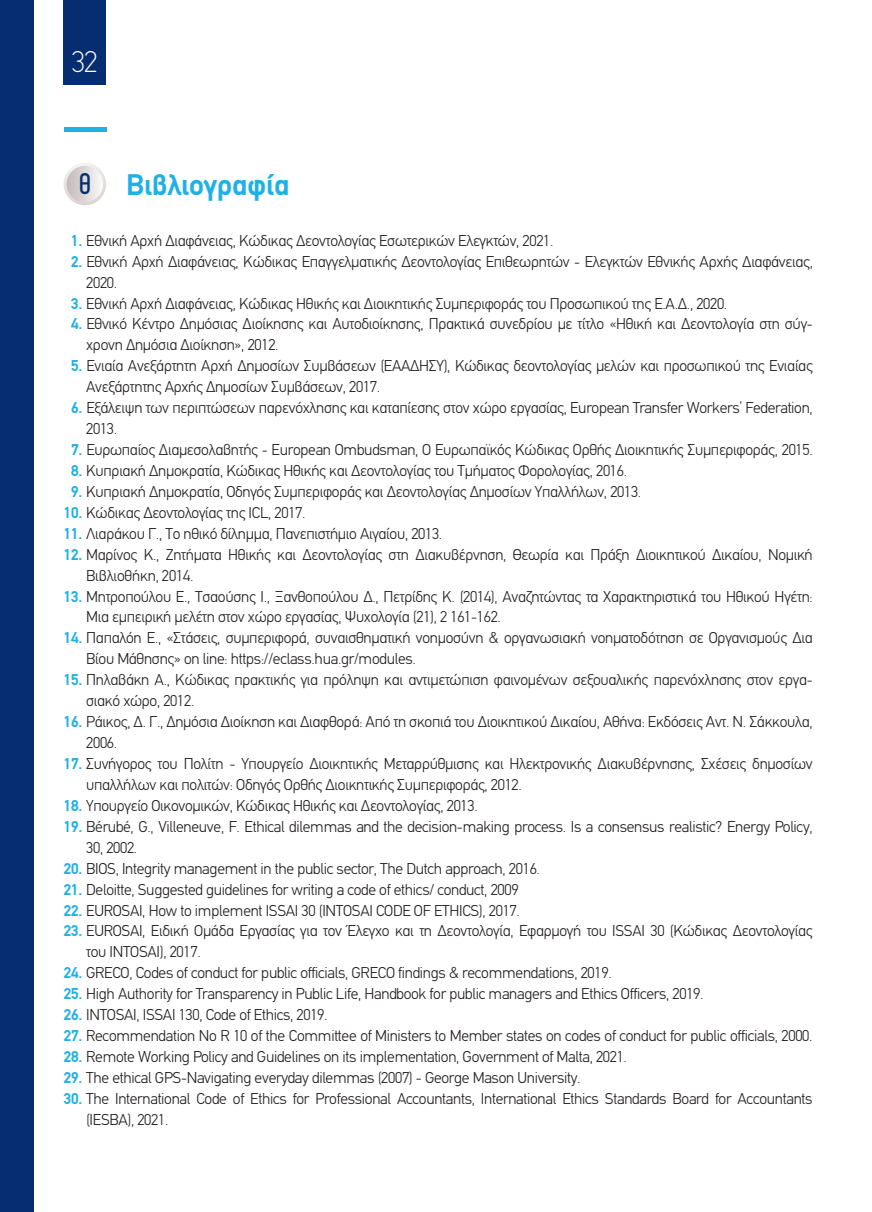
<style>
.page{position:relative;width:872px;height:1212px;background:#fff}
.page>*{position:absolute;margin:0;border:0;box-sizing:border-box;transform-origin:0 0}
.t1{font:700 30px "PF Din Text";color:#1fb0e6}
.t2{font:100 30px "PF Din Text";color:#fff}
.t3{font:300 15.75px/21px "PF Din Text";letter-spacing:-.02em;color:#231f20}
.s1{font-family:"PF Din Text Compressed";font-weight:400;color:#052d6f}
.s2{font-weight:700;color:#1fb0e6}
</style>
<div class="page">
<div style="left:63px;top:0;width:43px;height:85px;background:#052d6f"></div>
<div style="left:0;top:0;width:34px;height:1212px;background:#052d6f"></div>
<div style="left:64px;top:163px;width:42px;height:42px;background:linear-gradient(to bottom,#f0eeee,#dad3d1);border-radius:50%"></div>
<div style="left:67px;top:166px;width:36px;height:36px;background:linear-gradient(to right,#c2b9b9,#f8f8f7);border-radius:18px"></div>
<hr style="left:64px;top:128px;width:42px;height:4px;background:#1fb0e6">
<h1 class="t2" style="left:72px;top:49px;width:27px">32</h1>
<h1 class="t1" style="left:79px;top:172px;width:212px"><span class="s1">Θ</span> Βιβλιογραφία</h1>
<p class="t3" style="left:71px;top:231px;width:484px"><span class="s2">1.</span> Εθνική Αρχή Διαφάνειας, Κώδικας Δεοντολογίας Εσωτερικών Ελεγκτών, 2021.</p>
<p class="t3" style="left:71px;top:252px;width:743px"><span class="s2">2.</span> Εθνική Αρχή Διαφάνειας, Κώδικας Επαγγελματικής Δεοντολογίας Επιθεωρητών - Ελεγκτών Εθνικής Αρχής Διαφάνειας,</p>
<p class="t3" style="left:71px;top:294px;width:657px"><span class="s2">3.</span> Εθνική Αρχή Διαφάνειας, Κώδικας Ηθικής και Διοικητικής Συμπεριφοράς του Προσωπικού της Ε.Α.Δ., 2020.</p>
<p class="t3" style="left:71px;top:315px;width:743px"><span class="s2">4.</span> Εθνικό Κέντρο Δημόσιας Διοίκησης και Αυτοδιοίκησης, Πρακτικά συνεδρίου με τίτλο «Ηθική και Δεοντολογία στη σύγ-</p>
<p class="t3" style="left:71px;top:357px;width:743px"><span class="s2">5.</span> Ενιαία Ανεξάρτητη Αρχή Δημοσίων Συμβάσεων (ΕΑΑΔΗΣΥ), Κώδικας δεοντολογίας μελών και προσωπικού της Ενιαίας</p>
<p class="t3" style="left:71px;top:399px;width:743px"><span class="s2">6.</span> Εξάλειψη των περιπτώσεων παρενόχλησης και καταπίεσης στον χώρο εργασίας, European Transfer Workers’ Federation,</p>
<p class="t3" style="left:71px;top:441px;width:743px"><span class="s2">7.</span> Ευρωπαίος Διαμεσολαβητής - European Ombudsman, Ο Ευρωπαϊκός Κώδικας Ορθής Διοικητικής Συμπεριφοράς, 2015.</p>
<p class="t3" style="left:71px;top:461px;width:557px"><span class="s2">8.</span> Κυπριακή Δημοκρατία, Κώδικας Ηθικής και Δεοντολογίας του Τμήματος Φορολογίας, 2016.</p>
<p class="t3" style="left:71px;top:482px;width:571px"><span class="s2">9.</span> Κυπριακή Δημοκρατία, Οδηγός Συμπεριφοράς και Δεοντολογίας Δημοσίων Υπαλλήλων, 2013.</p>
<p class="t3" style="left:64px;top:503px;width:243px"><span class="s2">10.</span> Κώδικας Δεοντολογίας της ICL, 2017.</p>
<p class="t3" style="left:64px;top:524px;width:380px"><span class="s2">11.</span> Λιαράκου Γ., Το ηθικό δίλημμα, Πανεπιστήμιο Αιγαίου, 2013.</p>
<p class="t3" style="left:64px;top:545px;width:750px"><span class="s2">12.</span> Μαρίνος Κ., Ζητήματα Ηθικής και Δεοντολογίας στη Διακυβέρνηση, Θεωρία και Πράξη Διοικητικού Δικαίου, Νομική</p>
<p class="t3" style="left:64px;top:587px;width:750px"><span class="s2">13.</span> Μητροπούλου Ε., Τσαούσης Ι., Ξανθοπούλου Δ., Πετρίδης Κ. (2014), Αναζητώντας τα Χαρακτηριστικά του Ηθικού Ηγέτη:</p>
<p class="t3" style="left:64px;top:629px;width:750px"><span class="s2">14.</span> Παπαλόη Ε., «Στάσεις, συμπεριφορά, συναισθηματική νοημοσύνη &amp; οργανωσιακή νοηματοδότηση σε Οργανισμούς Δια</p>
<p class="t3" style="left:64px;top:671px;width:750px"><span class="s2">15.</span> Πηλαβάκη Α., Κώδικας πρακτικής για πρόληψη και αντιμετώπιση φαινομένων σεξουαλικής παρενόχλησης στον εργα-</p>
<p class="t3" style="left:64px;top:713px;width:750px"><span class="s2">16.</span> Ράικος, Δ. Γ., Δημόσια Διοίκηση και Διαφθορά: Από τη σκοπιά του Διοικητικού Δικαίου, Αθήνα: Εκδόσεις Αντ. Ν. Σάκκουλα,</p>
<p class="t3" style="left:64px;top:754px;width:750px"><span class="s2">17.</span> Συνήγορος του Πολίτη - Υπουργείο Διοικητικής Μεταρρύθμισης και Ηλεκτρονικής Διακυβέρνησης, Σχέσεις δημοσίων</p>
<p class="t3" style="left:64px;top:796px;width:415px"><span class="s2">18.</span> Υπουργείο Οικονομικών, Κώδικας Ηθικής και Δεοντολογίας, 2013.</p>
<p class="t3" style="left:64px;top:817px;width:750px"><span class="s2">19.</span> Bérubé, G., Villeneuve, F. Ethical dilemmas and the decision-making process. Is a consensus realistic? Energy Policy,</p>
<p class="t3" style="left:64px;top:859px;width:477px"><span class="s2">20.</span> BIOS, Integrity management in the public sector, The Dutch approach, 2016.</p>
<p class="t3" style="left:64px;top:880px;width:456px"><span class="s2">21.</span> Deloitte, Suggested guidelines for writing a code of ethics/ conduct, 2009</p>
<p class="t3" style="left:64px;top:901px;width:457px"><span class="s2">22.</span> EUROSAI, How to implement ISSAI 30 (INTOSAI CODE OF ETHICS), 2017.</p>
<p class="t3" style="left:64px;top:922px;width:750px"><span class="s2">23.</span> EUROSAI, Ειδική Ομάδα Εργασίας για τον Έλεγχο και τη Δεοντολογία, Εφαρμογή του ISSAI 30 (Κώδικας Δεοντολογίας</p>
<p class="t3" style="left:64px;top:964px;width:549px"><span class="s2">24.</span> GRECO, Codes of conduct for public officials, GRECO findings &amp; recommendations, 2019.</p>
<p class="t3" style="left:64px;top:985px;width:641px"><span class="s2">25.</span> High Authority for Transparency in Public Life, Handbook for public managers and Ethics Officers, 2019.</p>
<p class="t3" style="left:64px;top:1006px;width:265px"><span class="s2">26.</span> INTOSAI, ISSAI 130, Code of Ethics, 2019.</p>
<p class="t3" style="left:64px;top:1026px;width:750px"><span class="s2">27.</span> Recommendation No R 10 of the Committee of Ministers to Member states on codes of conduct for public officials, 2000.</p>
<p class="t3" style="left:64px;top:1047px;width:564px"><span class="s2">28.</span> Remote Working Policy and Guidelines on its implementation, Government of Malta, 2021.</p>
<p class="t3" style="left:64px;top:1068px;width:518px"><span class="s2">29.</span> The ethical GPS-Navigating everyday dilemmas (2007) - George Mason University.</p>
<p class="t3" style="left:86px;top:1089px;width:728px;text-indent:-22px"><span class="s2">30.</span> The International Code of Ethics for Professional Accountants, International Ethics Standards Board for Accountants (IESBA), 2021.</p>
<p class="t3" style="left:86px;top:273px;width:32px">2020.</p>
<p class="t3" style="left:86px;top:336px;width:194px">χρονη Δημόσια Διοίκηση», 2012.</p>
<p class="t3" style="left:86px;top:378px;width:295px">Ανεξάρτητης Αρχής Δημοσίων Συμβάσεων, 2017.</p>
<p class="t3" style="left:86px;top:420px;width:32px">2013.</p>
<p class="t3" style="left:86px;top:566px;width:109px">Βιβλιοθήκη, 2014.</p>
<p class="t3" style="left:86px;top:608px;width:416px">Μια εμπειρική μελέτη στον χώρο εργασίας, Ψυχολογία (21), 2 161-162.</p>
<p class="t3" style="left:86px;top:650px;width:331px">Βίου Μάθησης» on line: https://eclass.hua.gr/modules.</p>
<p class="t3" style="left:86px;top:692px;width:110px">σιακό χώρο, 2012.</p>
<p class="t3" style="left:86px;top:734px;width:32px">2006.</p>
<p class="t3" style="left:86px;top:775px;width:437px">υπαλλήλων και πολιτών: Οδηγός Ορθής Διοικητικής Συμπεριφοράς, 2012.</p>
<p class="t3" style="left:86px;top:838px;width:53px">30, 2002.</p>
<p class="t3" style="left:86px;top:943px;width:116px">του INTOSAI), 2017.</p>
</div>
